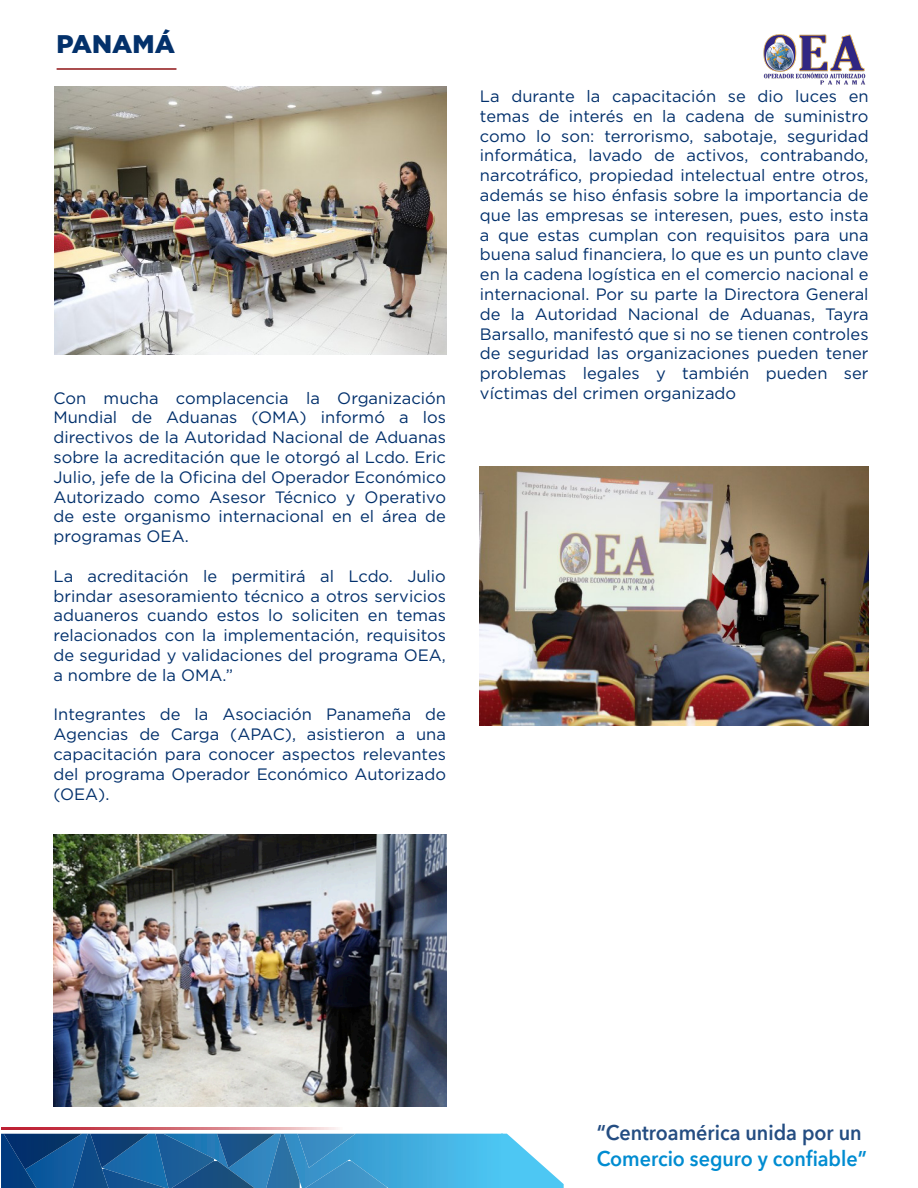
<style>
.page{position:relative;width:918px;height:1188px;background:#fff}
.page>*{position:absolute;margin:0;border:0;box-sizing:border-box;transform-origin:0 0}
.t1{font:900 25.5px "Gotham";color:#03316b}
.t2{font:600 21.3px "Avenir Next";color:#008cd1;scale:.92 1}
.t3{font:600 21.3px "Avenir Next";color:#244d82;scale:.92 1}
.CUERPO{font:16.5px/19.8px "Gotham";color:#02306c;text-align:justify}
</style>
<div class="page">
<img style="left:53px;top:835px;width:393px;height:272px">
<svg style="left:36px;top:1134px;width:528px;height:54px;background:#57b7e2"></svg>
<img style="left:1px;top:1134px;width:35px;height:54px">
<img style="left:4px;top:1134px;width:69px;height:35px">
<img style="left:73px;top:1134px;width:35px;height:54px">
<img style="left:266px;top:1134px;width:34px;height:54px">
<img style="left:90px;top:1134px;width:58px;height:34px">
<img style="left:217px;top:1134px;width:58px;height:34px">
<img style="left:297px;top:1134px;width:59px;height:34px">
<img style="left:102px;top:1169px;width:53px;height:19px">
<img style="left:155px;top:1134px;width:59px;height:54px">
<img style="left:172px;top:1161px;width:82px;height:27px">
<img style="left:305px;top:1161px;width:82px;height:27px">
<svg style="left:1px;top:1127px;width:337px;height:2px"></svg>
<hr style="left:57px;top:68px;width:119px;height:2px;background:#901316">
<img style="left:763px;top:34px;width:103px;height:51px">
<img style="left:480px;top:466px;width:389px;height:260px">
<img style="left:54px;top:86px;width:393px;height:268px">
<p class="t1" style="left:57px;top:29px;width:120px">PANAMÁ</p>
<p class="CUERPO" style="left:53px;top:388px;width:394px">Con mucha complacencia la Organización Mundial de Aduanas (OMA) informó a los directivos de la Autoridad Nacional de Aduanas sobre la acreditación que le otorgó al Lcdo. Eric Julio, jefe de la Oficina del Operador Económico Autorizado como Asesor Técnico y Operativo de este organismo internacional en el área de programas OEA.</p>
<p class="CUERPO" style="left:53px;top:566px;width:394px">La acreditación le permitirá al Lcdo. Julio brindar asesoramiento técnico a otros servicios aduaneros cuando estos lo soliciten en temas relacionados con la implementación, requisitos de seguridad y validaciones del programa OEA, a nombre de la OMA.”</p>
<p class="CUERPO" style="left:53px;top:704px;width:394px">Integrantes de la Asociación Panameña de Agencias de Carga (APAC), asistieron a una capacitación para conocer aspectos relevantes del programa Operador Económico Autorizado (OEA).</p>
<p class="CUERPO" style="left:480px;top:86px;width:390px">La durante la capacitación se dio luces en temas de interés en la cadena de suministro como lo son: terrorismo, sabotaje, seguridad informática, lavado de activos, contrabando, narcotráfico, propiedad intelectual entre otros, además se hiso énfasis sobre la importancia de que las empresas se interesen, pues, esto insta a que estas cumplan con requisitos para una buena salud financiera, lo que es un punto clave en la cadena logística en el comercio nacional e internacional. Por su parte la Directora General de la Autoridad Nacional de Aduanas, Tayra Barsallo, manifestó que si no se tienen controles de seguridad las organizaciones pueden tener problemas legales y también pueden ser víctimas del crimen organizado</p>
<p class="t3" style="left:597px;top:1114px;width:289px">“Centroamérica unida por un</p>
<p class="t2" style="left:597px;top:1140px;width:295px">Comercio seguro y confiable”</p>
</div>
